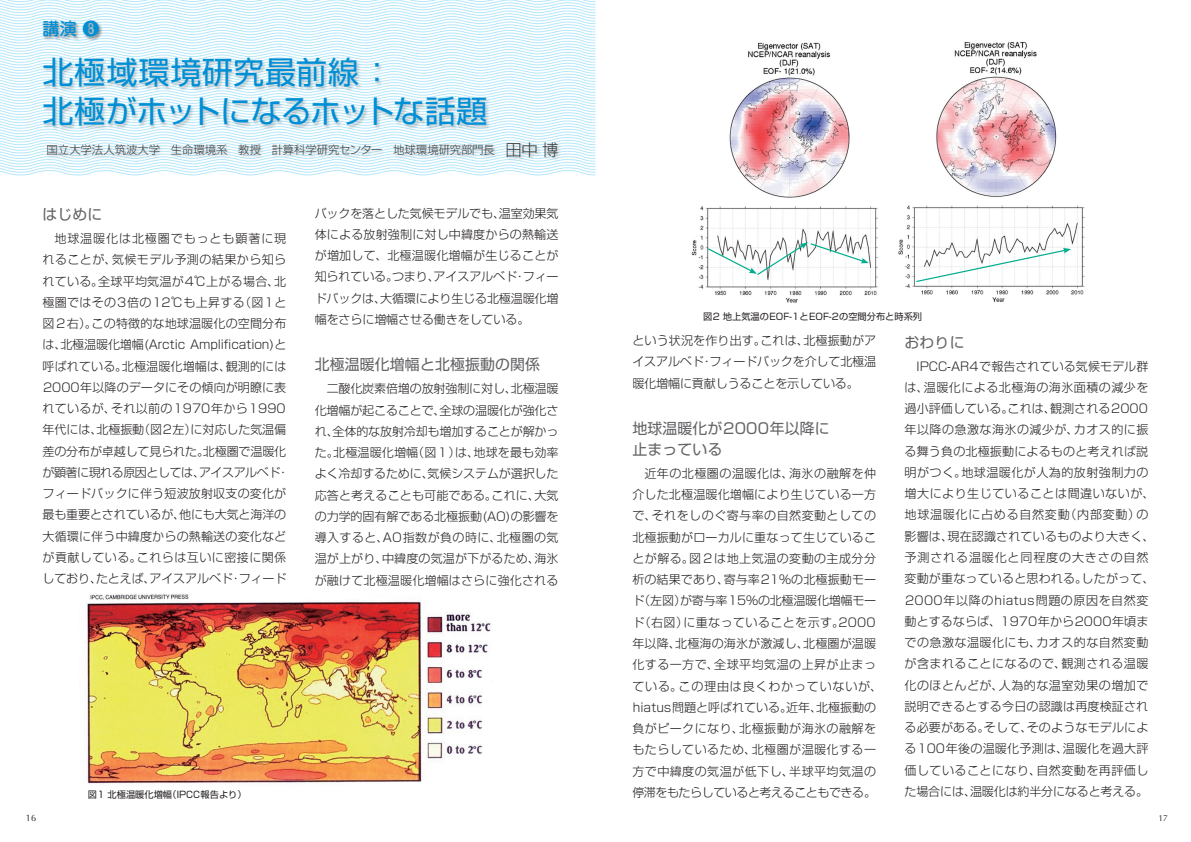
<style>
.page{position:relative;width:1191px;height:842px;background:#fff}
.page>*{position:absolute;margin:0;border:0;box-sizing:border-box;transform-origin:0 0}
.t1{font:31.2px "Shin Go Pr 6 N";letter-spacing:-.035em;color:#008fd5}
.t2{font:31.2px "Shin Go Pr 6 N";letter-spacing:.02em;color:#008fd5}
.t3{font:500 17px "Shin M Go Pro";color:#008fd5}
.t4{font:14.9px "Shin Go Pr 6 N";letter-spacing:.01em;color:#636366}
.t5{font:300 12px/21.3px "Shin Go Pr 6 N";letter-spacing:.035em;color:#231f20}
.t6{font:300 12px/21.3px "Shin Go Pr 6 N";letter-spacing:.01em;color:#231f20;text-align:justify}
.t7{font:300 12px/21.3px "Shin Go Pr 6 N";letter-spacing:-.015em;color:#231f20}
.t8{font:300 12px "Shin Go Pr 6 N";letter-spacing:-.01em;color:#231f20}
.t9{font:300 11.3px "Shin Go Pr 6 N";letter-spacing:-.005em;color:#3e3e3f}
.t10{font:9.2px "Shin Go Pr 6";color:#231f20}
.t11{font:9.2px "Optima";color:#231f20}
.t12{font:8.5px "Optima";color:#231f20}
.s1{font-size:16.3px}
</style>
<div class="page">
<svg style="left:0;top:0;width:596px;height:175px"></svg>
<img style="left:85px;top:594px;width:408px;height:190px">
<div style="left:43px;top:57px;width:448px;height:74px;background:#231f20;opacity:.25"></div>
<div style="left:47px;top:141px;width:515px;height:21px;background:#231f20;opacity:.25"></div>
<div style="left:42px;top:19px;width:62px;height:22px;background:#231f20;opacity:.5"></div>
<img style="left:691px;top:42px;width:187px;height:261px">
<svg style="left:706px;top:242px;width:163px;height:34px"></svg>
<img style="left:898px;top:42px;width:187px;height:260px">
<svg style="left:915px;top:248px;width:156px;height:35px"></svg>
<p class="t3" style="left:43px;top:15px;width:59px">講演 ❽</p>
<p class="t2" style="left:43px;top:47px;width:352px">北極域環境研究最前線 ：</p>
<p class="t1" style="left:43px;top:86px;width:446px">北極がホットになるホットな話題</p>
<p class="t9" style="left:47px;top:141px;width:513px">国立大学法人筑波大学　生命環境系　教授　計算科学研究センター　地球環境研究部門長　<span class="s1">田中 博</span></p>
<p class="t4" style="left:43px;top:202px;width:61px">はじめに</p>
<p class="t6" style="left:43px;top:227px;width:248px;text-align:left">　地球温暖化は北極圏でもっとも顕著に現れることが、気候モデル予測の結果から知られている。全球平均気温が4℃上がる場合、北極圏ではその3倍の12℃も上昇する（図1と図２右）。この特徴的な地球温暖化の空間分布は、北極温暖化増幅(Arctic Amplification)と呼ばれている。北極温暖化増幅は、観測的には<br>2000年以降のデータにその傾向が明瞭に表れているが、それ以前の1970年から1990年代には、北極振動（図2左）に対応した気温偏差の分布が卓越して見られた。北極圏で温暖化が顕著に現れる原因としては、アイスアルベド・フィードバックに伴う短波放射収支の変化が最も重要とされているが、他にも大気と海洋の大循環に伴う中緯度からの熱輸送の変化などが貢献している。これらは互いに密接に関係しており、たとえば、アイスアルベド・フィード</p>
<p class="t10" style="left:88px;top:787px;width:160px">図1 北極温暖化増幅（IPCC報告より）</p>
<p class="t6" style="left:315px;top:201px;width:245px">バックを落とした気候モデルでも、温室効果気体による放射強制に対し中緯度からの熱輸送が増加して、北極温暖化増幅が生じることが知られている。つまり、アイスアルベド・フィードバックは、大循環により生じる北極温暖化増幅をさらに増幅させる働きをしている。</p>
<p class="t10" style="left:703px;top:309px;width:220px">図2 地上気温のEOF-1とEOF-2の空間分布と時系列</p>
<p class="t7" style="left:632px;top:329px;width:245px">という状況を作り出す。これは、北極振動がアイスアルベド・フィードバックを介して北極温</p>
<p class="t4" style="left:904px;top:330px;width:61px">おわりに</p>
<p class="t4" style="left:315px;top:352px;width:227px">北極温暖化増幅と北極振動の関係</p>
<p class="t5" style="left:904px;top:354px;width:251px">　IPCC-AR4で報告されている気候モデル群は、温暖化による北極海の海氷面積の減少を過小評価している。これは、観測される2000年以降の急激な海氷の減少が、カオス的に振る舞う負の北極振動によるものと考えれば説明がつく。地球温暖化が人為的放射強制力の増大により生じていることは間違いないが、地球温暖化に占める自然変動（内部変動）の影響は、現在認識されているものより大きく、予測される温暖化と同程度の大きさの自然変動が重なっていると思われる。したがって、<br>2000年以降のhiatus問題の原因を自然変動とするならば、1970年から2000年頃までの急激な温暖化にも、カオス的な自然変動が含まれることになるので、観測される温暖化のほとんどが、人為的な温室効果の増加で説明できるとする今日の認識は再度検証される必要がある。そして、そのようなモデルによる100年後の温暖化予測は、温暖化を過大評価していることになり、自然変動を再評価した場合には、温暖化は約半分になると考える。</p>
<p class="t8" style="left:632px;top:373px;width:228px">暖化増幅に貢献しうることを示している。</p>
<p class="t7" style="left:315px;top:377px;width:245px">　二酸化炭素倍増の放射強制に対し、北極温暖</p>
<p class="t6" style="left:315px;top:398px;width:245px">化増幅が起こることで、全球の温暖化が強化され、全体的な放射冷却も増加することが解かった。北極温暖化増幅（図１）は、地球を最も効率よく冷却するために、気候システムが選択した応答と考えることも可能である。これに、大気の力学的固有解である北極振動(AO)の影響を導入すると、AO指数が負の時に、北極圏の気温が上がり、中緯度の気温が下がるため、海氷が融けて北極温暖化増幅はさらに強化される</p>
<p class="t4" style="left:632px;top:416px;width:199px">地球温暖化が2000年以降に</p>
<p class="t4" style="left:632px;top:437px;width:92px">止まっている</p>
<p class="t5" style="left:632px;top:462px;width:251px">　近年の北極圏の温暖化は、海氷の融解を仲介した北極温暖化増幅により生じている一方で、それをしのぐ寄与率の自然変動としての北極振動がローカルに重なって生じていることが解る。図２は地上気温の変動の主成分分析の結果であり、寄与率21％の北極振動モード（左図）が寄与率15％の北極温暖化増幅モード（右図）に重なっていることを示す。2000年以降、北極海の海氷が激減し、北極圏が温暖化する一方で、全球平均気温の上昇が止まっている。この理由は良くわかっていないが、hiatus問題と呼ばれている。近年、北極振動の負がピークになり、北極振動が海氷の融解をもたらしているため、北極圏が温暖化する一方で中緯度の気温が低下し、半球平均気温の停滞をもたらしていると考えることもできる。</p>
<p class="t11" style="left:26px;top:813px;width:12px">16</p>
<p class="t12" style="left:1158px;top:813px;width:11px">17</p>
</div>
